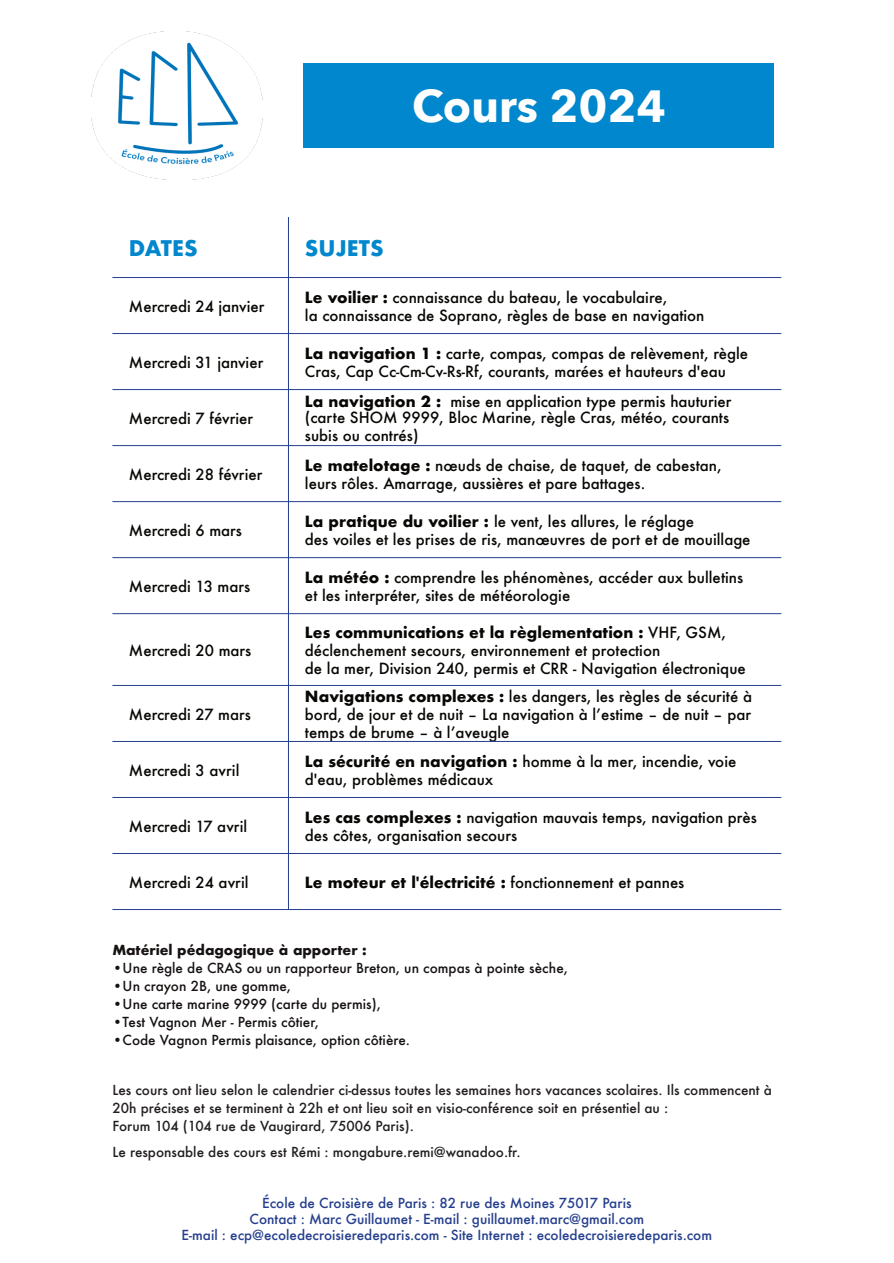
<style>
.page{position:relative;width:894px;height:1263px;background:#fff}
.page>*{position:absolute;margin:0;border:0;box-sizing:border-box;transform-origin:0 0}
.t1{font:700 45px "Avenir Next";color:#fff}
.t2{font:700 21px "Futura";color:#0087cd}
.t3{font:500 15px/18px "Futura";color:#080704}
.t4{font:700 15px "Futura";color:#080704}
.t5{font:500 13.5px/18px "Futura";color:#231f20}
.t6{font:500 13.5px "Futura";color:#161211}
.t7{font:500 13.5px/16.2px "Futura";color:#253f8e;text-align:center}
.t8{font:700 13.5px "Futura";color:#161211}
.s1{font-weight:700}
.s2{font-weight:500}
</style>
<div class="page">
<hr style="left:288px;top:217px;width:1px;height:692px;background:#253f8e">
<hr style="left:112px;top:277px;width:669px;height:1px;background:#253f8e">
<hr style="left:112px;top:333px;width:669px;height:1px;background:#253f8e">
<hr style="left:112px;top:389px;width:669px;height:1px;background:#253f8e">
<hr style="left:112px;top:445px;width:669px;height:1px;background:#253f8e">
<hr style="left:112px;top:501px;width:669px;height:1px;background:#253f8e">
<hr style="left:112px;top:557px;width:669px;height:1px;background:#253f8e">
<hr style="left:112px;top:613px;width:669px;height:1px;background:#253f8e">
<hr style="left:112px;top:685px;width:669px;height:1px;background:#253f8e">
<hr style="left:112px;top:741px;width:669px;height:1px;background:#253f8e">
<hr style="left:112px;top:797px;width:669px;height:1px;background:#253f8e">
<hr style="left:112px;top:853px;width:669px;height:1px;background:#253f8e">
<hr style="left:112px;top:909px;width:669px;height:1px;background:#253f8e">
<img style="left:92px;top:32px;width:170px;height:147px">
<div style="left:303px;top:63px;width:471px;height:85px;background:#0087cd"></div>
<h1 class="t1" style="left:412px;top:77px;width:255px">Cours 2024</h1>
<h2 class="t2" style="left:129px;top:239px;width:70px">DATES</h2>
<h2 class="t2" style="left:305px;top:239px;width:80px">SUJETS</h2>
<p class="t3" style="left:129px;top:298px;width:137px">Mercredi 24 janvier</p>
<p class="t3" style="left:305px;top:290px;width:401px"><span class="s1">Le voilier :</span> connaissance du bateau, le vocabulaire,<br>la connaissance de Soprano, règles de base en navigation</p>
<p class="t3" style="left:129px;top:354px;width:136px">Mercredi 31 janvier</p>
<p class="t3" style="left:305px;top:346px;width:444px"><span class="s1">La navigation 1 :</span> carte, compas, compas de relèvement, règle<br>Cras, Cap Cc-Cm-Cv-Rs-Rf, courants, marées et hauteurs d'eau</p>
<p class="t3" style="left:129px;top:411px;width:126px">Mercredi 7 février</p>
<p class="t3" style="left:305px;top:395px;width:428px;line-height:15.5px"><span class="s1">La navigation 2 :</span> mise en application type permis hauturier (carte SHOM 9999, Bloc Marine, règle Cras, météo, courants</p>
<p class="t3" style="left:305px;top:427px;width:115px">subis ou contrés)</p>
<p class="t3" style="left:129px;top:467px;width:135px">Mercredi 28 février</p>
<p class="t3" style="left:305px;top:458px;width:418px"><span class="s1">Le matelotage :</span> nœuds de chaise, de taquet, de cabestan, leurs rôles. Amarrage, aussières et pare battages.</p>
<p class="t3" style="left:129px;top:523px;width:114px">Mercredi 6 mars</p>
<p class="t3" style="left:305px;top:514px;width:447px"><span class="s1">La pratique du voilier :</span> le vent, les allures, le réglage<br>des voiles et les prises de ris, manœuvres de port et de mouillage</p>
<p class="t3" style="left:129px;top:579px;width:123px">Mercredi 13 mars</p>
<p class="t3" style="left:305px;top:570px;width:439px"><span class="s1">La météo :</span> comprendre les phénomènes, accéder aux bulletins et les interpréter, sites de météorologie</p>
<p class="t3" style="left:129px;top:642px;width:124px">Mercredi 20 mars</p>
<p class="t3" style="left:305px;top:624px;width:442px"><span class="s1">Les communications et la règlementation :</span> VHF, GSM, déclenchement secours, environnement et protection<br>de la mer, Division 240, permis et CRR - Navigation électronique</p>
<p class="t3" style="left:129px;top:706px;width:123px">Mercredi 27 mars</p>
<p class="t3" style="left:305px;top:688px;width:448px;text-align:justify"><span class="s1">Navigations complexes :</span> les dangers, les règles de sécurité à bord, de jour et de nuit – La navigation à lʼestime – de nuit – par temps de brume – à lʼaveugle</p>
<p class="t3" style="left:129px;top:762px;width:112px">Mercredi 3 avril</p>
<p class="t3" style="left:305px;top:753px;width:432px"><span class="s1">La sécurité en navigation :</span> homme à la mer, incendie, voie d'eau, problèmes médicaux</p>
<p class="t3" style="left:129px;top:818px;width:120px">Mercredi 17 avril</p>
<p class="t3" style="left:305px;top:809px;width:453px"><span class="s1">Les cas complexes :</span> navigation mauvais temps, navigation près des côtes, organisation secours</p>
<p class="t3" style="left:129px;top:874px;width:121px">Mercredi 24 avril</p>
<p class="t4" style="left:305px;top:875px;width:381px">Le moteur et l'électricité : <span class="s2">fonctionnement et pannes</span></p>
<p class="t8" style="left:112px;top:944px;width:256px">Matériel pédagogique à apporter :</p>
<p class="t6" style="left:112px;top:962px;width:457px">•Une règle de CRAS ou un rapporteur Breton, un compas à pointe sèche,</p>
<p class="t6" style="left:112px;top:980px;width:180px">•Un crayon 2B, une gomme,</p>
<p class="t6" style="left:112px;top:998px;width:270px">•Une carte marine 9999 (carte du permis),</p>
<p class="t6" style="left:112px;top:1016px;width:208px">•Test Vagnon Mer - Permis côtier,</p>
<p class="t6" style="left:112px;top:1034px;width:299px">•Code Vagnon Permis plaisance, option côtière.</p>
<p class="t5" style="left:112px;top:1083px;width:660px">Les cours ont lieu selon le calendrier ci-dessus toutes les semaines hors vacances scolaires. Ils commencent à<br>20h précises et se terminent à 22h et ont lieu soit en visio-conférence soit en présentiel au :<br>Forum 104 (104 rue de Vaugirard, 75006 Paris).</p>
<p class="t5" style="left:112px;top:1144px;width:409px">Le responsable des cours est Rémi : mongabure.remi@wanadoo.fr.</p>
<p class="t7" style="left:181px;top:1196px;width:531px">École de Croisière de Paris : 82 rue des Moines 75017 Paris<br>Contact : Marc Guillaumet - E-mail : guillaumet.marc@gmail.com<br>E-mail : ecp@ecoledecroisieredeparis.com - Site Internet : ecoledecroisieredeparis.com</p>
</div>
